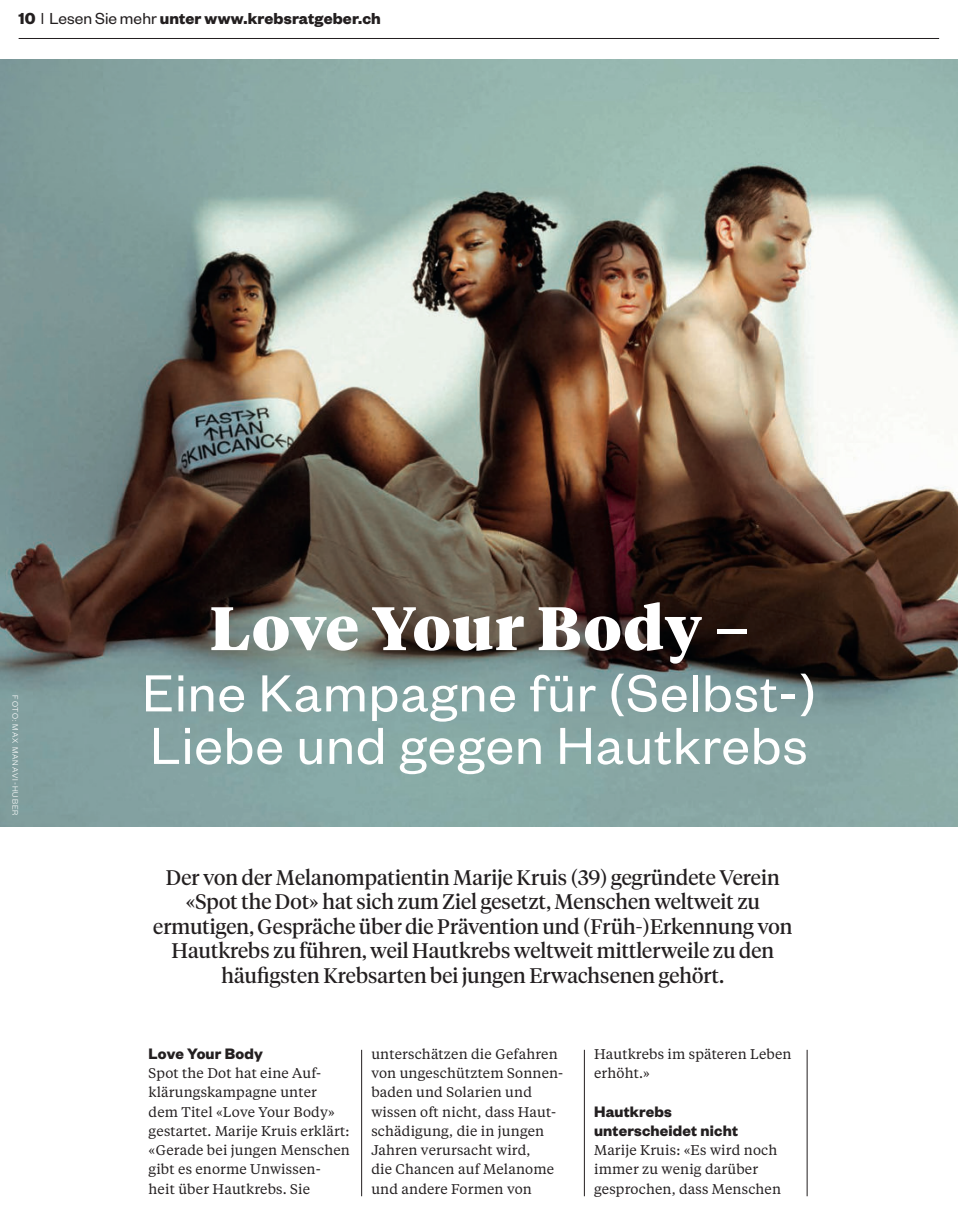
<style>
.page{position:relative;width:958px;height:1231px;background:#fff}
.page>*{position:absolute;margin:0;border:0;box-sizing:border-box;transform-origin:0 0}
.t1{font:900 61.07px "Tiempos Headline";letter-spacing:.025em;color:#fff}
.t2{font:57.23px/52.5px "Founders Grotesk";letter-spacing:.025em;color:#fff}
.t3{font:21px/24.5px "Tiempos Headline";letter-spacing:.005em;color:#231f20;text-align:center}
.t4{font:700 17.5px "Founders Grotesk";letter-spacing:.01em;color:#231f20}
.t5{font:700 16.62px/19.2px "Founders Grotesk";letter-spacing:.01em;color:#231f20}
.t6{font:14px/19.2px "Tiempos Text";letter-spacing:.01em;color:#231f20}
.t7{font:300 8.75px "Founders Grotesk";letter-spacing:.11em;color:#fff}
.s1{font-weight:400}
</style>
<div class="page">
<hr style="left:19px;top:38px;width:920px;height:1px;background:#231f20">
<hr style="left:361px;top:1049px;width:1px;height:147px;background:#231f20">
<hr style="left:584px;top:1049px;width:1px;height:147px;background:#231f20">
<hr style="left:806px;top:1049px;width:1px;height:147px;background:#231f20">
<img style="left:0;top:59px;width:957px;height:767px">
<p class="t4" style="left:19px;top:10px;width:364px">10 <span class="s1">| Lesen Sie mehr</span> unter www.krebsratgeber.ch</p>
<p class="t7" style="left:18px;top:695px;width:121px;rotate:90deg">FOTO: MAX MANAVI-HUBER</p>
<h1 class="t1" style="left:210px;top:602px;width:540px">Love Your Body –</h1>
<h2 class="t2" style="left:142px;top:668px;width:674px">Eine Kampagne für (Selbst-)<br>Liebe und gegen Hautkrebs</h2>
<p class="t3" style="left:153px;top:866px;width:640px">Der von der Melanompatientin Marije Kruis (39) gegründete Verein «Spot the Dot» hat sich zum Ziel gesetzt, Menschen weltweit zu ermutigen, Gespräche über die Prävention und (Früh-)Erkennung von Hautkrebs zu führen, weil Hautkrebs weltweit mittlerweile zu den häufigsten Krebsarten bei jungen Erwachsenen gehört.</p>
<p class="t5" style="left:149px;top:1043px;width:116px">Love Your Body</p>
<p class="t6" style="left:149px;top:1063px;width:203px">Spot the Dot hat eine Auf&shy;klärungskampagne unter<br>dem Titel «Love Your Body» gestartet. Marije Kruis erklärt: «Gerade bei jungen Menschen gibt es enorme Unwissen&shy;heit über Hautkrebs. Sie</p>
<p class="t6" style="left:371px;top:1044px;width:193px">unterschätzen die Gefahren von ungeschütztem Sonnen&shy;baden und Solarien und wissen oft nicht, dass Haut&shy;schädigung, die in jungen<br>Jahren verursacht wird,<br>die Chancen auf Melanome und andere Formen von</p>
<p class="t6" style="left:594px;top:1044px;width:199px">Hautkrebs im späteren Leben erhöht.»</p>
<p class="t5" style="left:594px;top:1101px;width:145px">Hautkrebs unterscheidet nicht</p>
<p class="t6" style="left:594px;top:1140px;width:188px">Marije Kruis: «Es wird noch immer zu wenig darüber gesprochen, dass Menschen</p>
</div>
